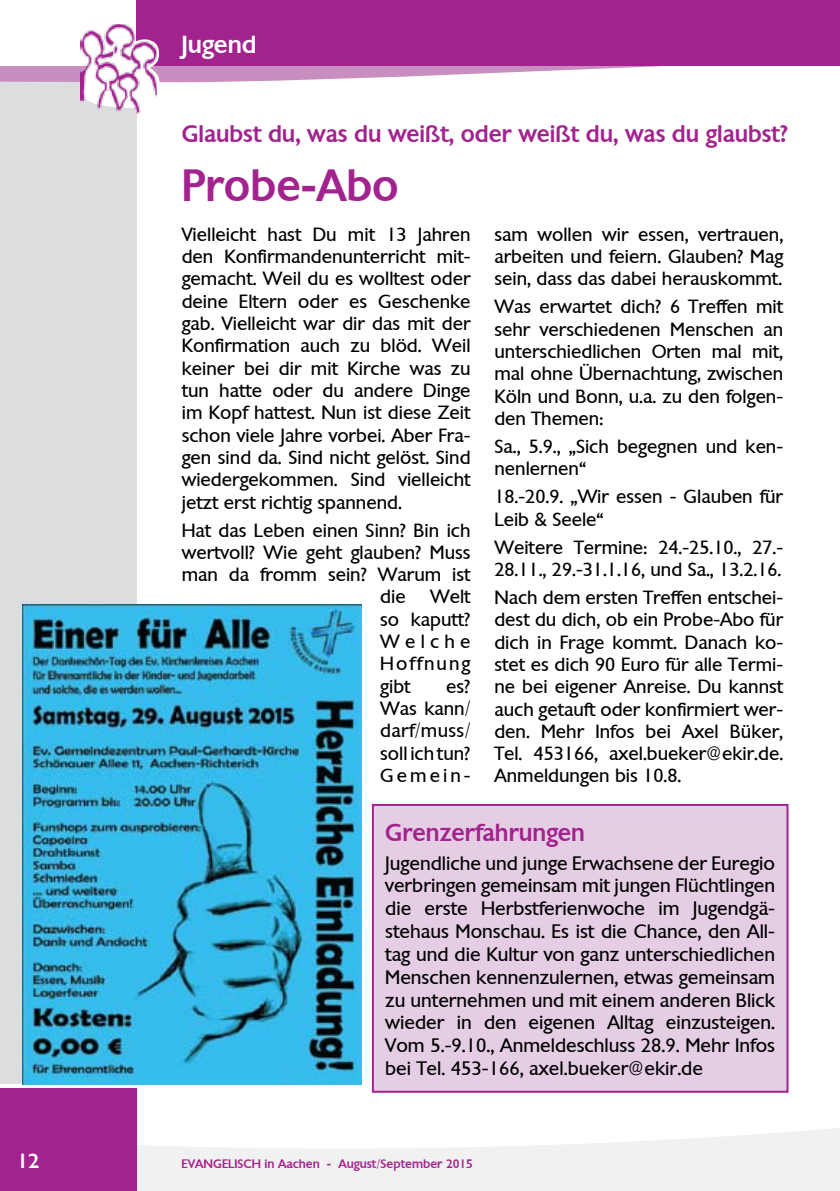
<style>
.page{position:relative;width:840px;height:1191px;background:#fff}
.page>*{position:absolute;margin:0;border:0;box-sizing:border-box;transform-origin:0 0}
.t1{font:500 44px "Chantilly";color:#a3238e}
.t2{font:500 24px "Chantilly";color:#a3238e}
.t3{font:500 24px "Chantilly";color:#fff}
.t4{font:500 23.4px "Chantilly";color:#a3238e}
.t5{font:500 20px "Chantilly";color:#fff}
.t6{font:19px/22.8px "Chantilly";color:#000;text-align:justify}
.t7{font:18.6px/22.4px "Chantilly";color:#000;text-align:justify}
.t8{font:500 12px "Chantilly";color:#a3238e}
</style>
<div class="page">
<svg style="left:136px;top:1092px;width:703px;height:99px"></svg>
<div style="left:0;top:77px;width:136px;height:1006px;background:#dcddde"></div>
<div style="left:0;top:1089px;width:136px;height:102px;background:#a3238e"></div>
<div style="left:136px;top:0;width:703px;height:65px;background:#a3238e"></div>
<svg style="left:0;top:44px;width:700px;height:53px"></svg>
<img style="left:80px;top:25px;width:76px;height:89px">
<svg style="left:839px;top:1128px;width:1px;height:63px"></svg>
<div style="left:372px;top:805px;width:415px;height:286px;background:#e5cee4"></div>
<div style="left:371px;top:804px;width:417px;height:288px;border:2px solid #a3238e"></div>
<img style="left:23px;top:605px;width:339px;height:479px">
<p class="t3" style="left:181px;top:29px;width:76px">Jugend</p>
<p class="t4" style="left:182px;top:119px;width:607px">Glaubst du, was du weißt, oder weißt du, was du glaubst?</p>
<h1 class="t1" style="left:182px;top:157px;width:218px">Probe-Abo</h1>
<p class="t7" style="left:182px;top:223px;width:290px">Vielleicht hast Du mit 13 Jahren den Konfirmandenunterricht mit&shy;gemacht. Weil du es wolltest oder deine Eltern oder es Geschenke gab. Vielleicht war dir das mit der Konfirmation auch zu blöd. Weil keiner bei dir mit Kirche was zu tun hatte oder du andere Dinge im Kopf hattest. Nun ist diese Zeit schon viele Jahre vorbei. Aber Fra&shy;gen sind da. Sind nicht gelöst. Sind wiedergekommen. Sind vielleicht jetzt erst richtig spannend.</p>
<p class="t7" style="left:182px;top:518px;width:290px">Hat das Leben einen Sinn? Bin ich</p>
<p class="t7" style="left:182px;top:541px;width:290px">wertvoll? Wie geht glauben? Muss</p>
<p class="t7" style="left:182px;top:563px;width:290px">man da fromm sein? Warum ist</p>
<p class="t7" style="left:380px;top:585px;width:27px">die</p>
<p class="t7" style="left:380px;top:585px;width:92px;text-indent:50px">Welt so kaputt?<br>Welche Hoffnung gibt</p>
<p class="t7" style="left:380px;top:675px;width:92px;text-indent:66px">es?<br>Was kann/ darf/muss/ soll ich tun?<br>Gemein-</p>
<p class="t7" style="left:494px;top:223px;width:290px">sam wollen wir essen, vertrauen, arbeiten und feiern. Glauben? Mag sein, dass das dabei herauskommt.</p>
<p class="t7" style="left:494px;top:295px;width:290px">Was erwartet dich? 6 Treffen mit sehr verschiedenen Menschen an unterschiedlichen Orten mal mit, mal ohne Übernachtung, zwischen Köln und Bonn, u.a. zu den folgen&shy;den Themen:</p>
<p class="t7" style="left:494px;top:435px;width:290px">Sa., 5.9., „Sich begegnen und ken&shy;nenlernen“</p>
<p class="t7" style="left:494px;top:485px;width:290px">18.-20.9. „Wir essen - Glauben für<br>Leib &amp; Seele“</p>
<p class="t7" style="left:494px;top:535px;width:290px">Weitere Termine: 24.-25.10., 27.-<br>28.11., 29.-31.1.16, und Sa., 13.2.16.</p>
<p class="t7" style="left:494px;top:586px;width:290px">Nach dem ersten Treffen entschei&shy;dest du dich, ob ein Probe-Abo für dich in Frage kommt. Danach ko&shy;stet es dich 90 Euro für alle Termi&shy;ne bei eigener Anreise. Du kannst auch getauft oder konfirmiert wer&shy;den. Mehr Infos bei Axel Büker, Tel. 453166, axel.bueker@ekir.de.<br>Anmeldungen bis 10.8.</p>
<p class="t2" style="left:385px;top:817px;width:201px">Grenzerfahrungen</p>
<p class="t6" style="left:385px;top:851px;width:391px">Jugendliche und junge Erwachsene der Euregio verbringen gemeinsam mit jungen Flüchtlingen die erste Herbstferienwoche im Jugendgä&shy;stehaus Monschau. Es ist die Chance, den All&shy;tag und die Kultur von ganz unterschiedlichen Menschen kennenzulernen, etwas gemeinsam zu unternehmen und mit einem anderen Blick wieder in den eigenen Alltag einzusteigen.<br>Vom 5.-9.10., Anmeldeschluss 28.9. Mehr Infos bei Tel. 453-166, axel.bueker@ekir.de</p>
<p class="t5" style="left:17px;top:1148px;width:24px">12</p>
<p class="t8" style="left:181px;top:1156px;width:293px">EVANGELISCH in Aachen - August/September 2015</p>
</div>
